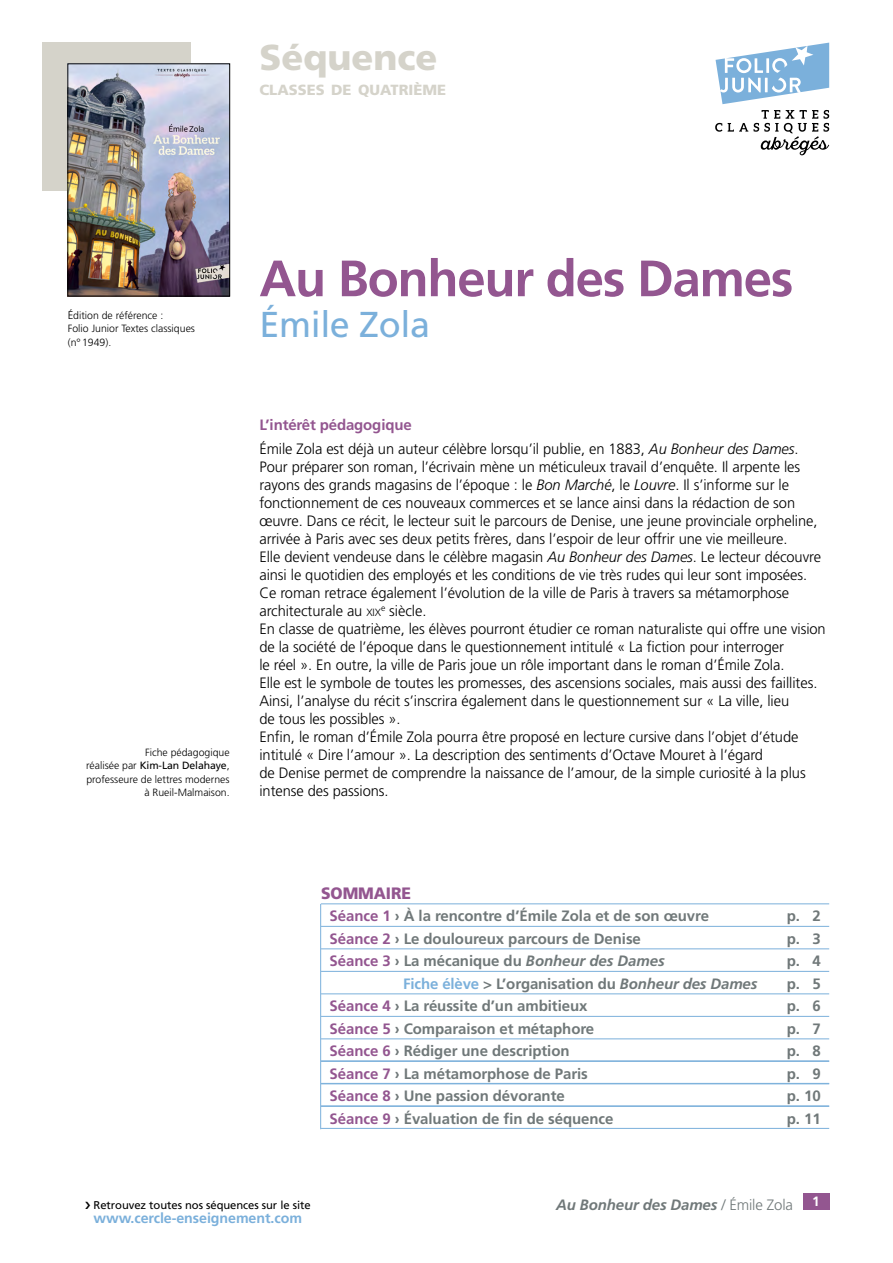
<style>
.page{position:relative;width:893px;height:1263px;background:#fff}
.page>*{position:absolute;margin:0;border:0;box-sizing:border-box;transform-origin:0 0}
.t1{font:700 51px "Frutiger LT Std";letter-spacing:-.025em;color:#935690}
.t2{font:36px "Frutiger LT Std";letter-spacing:-.01em;color:#7bb0db}
.t3{font:900 36px "Frutiger LT Std";color:#d5d3ca}
.Sommaire_A{font:900 16.5px "Frutiger LT Std";letter-spacing:-.005em;color:#935690;scale:.95 1}
._2023_Corpus{font:300 15px/18px "Frutiger LT Std";letter-spacing:-.005em;color:#000}
.Sommaire_A-2{font:700 15px "Frutiger LT Std";letter-spacing:-.005em;color:#707879}
.Sommaire_A-3{font:italic 700 15px "Frutiger LT Std";letter-spacing:-.01em;color:#707879}
._2023_Texte_Dominant{font:700 15px "Frutiger LT Std";letter-spacing:-.01em;color:#935690}
.t4{font:900 14.7px "Frutiger LT Std";color:#d5d3ca}
.t5{font:700 14.25px "Frutiger LT Std";letter-spacing:-.005em;color:#7bb0db}
.t6{font:700 13.5px "Frutiger LT Std";color:#fff}
.t7{font:11.25px "Frutiger LT Std";letter-spacing:-.005em;color:#000}
.référence{font:300 10.5px/13.5px "Frutiger LT Std";color:#000;text-align:right}
.s1{font-size:11.25px}
.s2{font-weight:400}
.s3{font-style:italic}
.s4{font-size:10.5px}
.s5{color:#935690}
.s6{font-style:normal;color:#935690}
.s7{font-style:normal}
.s8{color:#7bb0db}
.s9{font-weight:300;font-style:normal}
</style>
<div class="page">
<div style="left:43px;top:43px;width:148px;height:148px;background:#d5d3ca"></div>
<div style="left:803px;top:1193px;width:26px;height:17px;background:#935690"></div>
<img style="left:70px;top:66px;width:158px;height:228px">
<div style="left:68px;top:64px;width:162px;height:232px;border:1px solid #000"></div>
<svg style="left:715px;top:114px;width:114px;height:41px"></svg>
<svg style="left:715px;top:42px;width:115px;height:72px"></svg>
<hr style="left:321px;top:903px;width:508px;height:1px;background:#7bb0db">
<hr style="left:321px;top:926px;width:508px;height:1px;background:#7bb0db">
<hr style="left:321px;top:948px;width:508px;height:1px;background:#7bb0db">
<hr style="left:321px;top:971px;width:508px;height:1px;background:#7bb0db">
<hr style="left:321px;top:993px;width:508px;height:1px;background:#7bb0db">
<hr style="left:321px;top:1016px;width:508px;height:1px;background:#7bb0db">
<hr style="left:321px;top:1038px;width:508px;height:1px;background:#7bb0db">
<hr style="left:321px;top:1060px;width:508px;height:1px;background:#7bb0db">
<hr style="left:321px;top:1061px;width:508px;height:1px;background:#7bb0db">
<hr style="left:321px;top:1083px;width:508px;height:1px;background:#7bb0db">
<hr style="left:321px;top:1105px;width:508px;height:1px;background:#7bb0db">
<hr style="left:321px;top:1106px;width:508px;height:1px;background:#7bb0db">
<hr style="left:321px;top:1128px;width:508px;height:1px;background:#7bb0db">
<hr style="left:320px;top:904px;width:1px;height:225px;background:#7bb0db">
<p class="t3" style="left:259px;top:35px;width:180px">Séquence</p>
<p class="t4" style="left:259px;top:81px;width:188px">CLASSES DE QUATRIÈME</p>
<p class="référence" style="left:68px;top:308px;width:97px"><span class="s1">É</span>dition de référence :</p>
<p class="référence" style="left:68px;top:322px;width:129px;text-align:left">Folio Junior Textes classiques (n°1949).</p>
<p class="référence" style="left:86px;top:746px;width:145px">Fiche pédagogique<br>réalisée par <span class="s2">Kim-Lan Delahaye</span>, professeure de lettres modernes à Rueil-Malmaison.</p>
<p class="t1" style="left:259px;top:249px;width:535px">Au Bonheur des Dames</p>
<p class="t2" style="left:259px;top:303px;width:172px">Émile Zola</p>
<p class="_2023_Texte_Dominant" style="left:259px;top:416px;width:154px">L’intérêt pédagogique</p>
<p class="_2023_Corpus" style="left:259px;top:440px;width:563px">Émile Zola est déjà un auteur célèbre lorsqu’il publie, en 1883, <span class="s3">Au Bonheur des Dames</span>.<br>Pour préparer son roman, l’écrivain mène un méticuleux travail d’enquête. Il arpente les rayons des grands magasins de l’époque : le <span class="s3">Bon Marché</span>, le <span class="s3">Louvre</span>. Il s’informe sur le fonctionnement de ces nouveaux commerces et se lance ainsi dans la rédaction de son œuvre. Dans ce récit, le lecteur suit le parcours de Denise, une jeune provinciale orpheline, arrivée à Paris avec ses deux petits frères, dans l’espoir de leur offrir une vie meilleure.<br>Elle devient vendeuse dans le célèbre magasin <span class="s3">Au Bonheur des Dames</span>. Le lecteur découvre ainsi le quotidien des employés et les conditions de vie très rudes qui leur sont imposées.<br>Ce roman retrace également l’évolution de la ville de Paris à travers sa métamorphose architecturale au <span class="s4">xix</span><sup>e</sup> siècle.</p>
<p class="_2023_Corpus" style="left:259px;top:620px;width:568px">En classe de quatrième, les élèves pourront étudier ce roman naturaliste qui offre une vision de la société de l’époque dans le questionnement intitulé « La fiction pour interroger<br>le réel ». En outre, la ville de Paris joue un rôle important dans le roman d’Émile Zola.<br>Elle est le symbole de toutes les promesses, des ascensions sociales, mais aussi des faillites.<br>Ainsi, l’analyse du récit s’inscrira également dans le questionnement sur « La ville, lieu<br>de tous les possibles ».</p>
<p class="_2023_Corpus" style="left:259px;top:728px;width:548px">Enfin, le roman d’Émile Zola pourra être proposé en lecture cursive dans l’objet d’étude intitulé « Dire l’amour ». La description des sentiments d’Octave Mouret à l’égard<br>de Denise permet de comprendre la naissance de l’amour, de la simple curiosité à la plus intense des passions.</p>
<p class="Sommaire_A" style="left:321px;top:883px;width:96px">SOMMAIRE</p>
<p class="Sommaire_A-2" style="left:330px;top:907px;width:381px"><span class="s5">Séance 1</span> › À la rencontre d’Émile Zola et de son œuvre</p>
<p class="Sommaire_A-2" style="left:787px;top:907px;width:35px">p. 2</p>
<p class="Sommaire_A-2" style="left:330px;top:930px;width:313px"><span class="s5">Séance 2</span> › Le douloureux parcours de Denise</p>
<p class="Sommaire_A-2" style="left:787px;top:930px;width:35px">p. 3</p>
<p class="Sommaire_A-3" style="left:330px;top:952px;width:337px"><span class="s6">Séance 3</span> <span class="s7">› La mécanique du</span> Bonheur des Dames</p>
<p class="Sommaire_A-2" style="left:787px;top:952px;width:35px">p. 4</p>
<p class="Sommaire_A-2" style="left:403px;top:975px;width:356px"><span class="s8">Fiche élève</span> &gt; L’organisation du <span class="s3">Bonheur des Dames</span></p>
<p class="Sommaire_A-2" style="left:787px;top:975px;width:35px">p. 5</p>
<p class="Sommaire_A-2" style="left:330px;top:997px;width:259px"><span class="s5">Séance 4</span> › La réussite d’un ambitieux</p>
<p class="Sommaire_A-2" style="left:787px;top:997px;width:35px">p. 6</p>
<p class="Sommaire_A-2" style="left:330px;top:1020px;width:266px"><span class="s5">Séance 5</span> › Comparaison et métaphore</p>
<p class="Sommaire_A-2" style="left:787px;top:1020px;width:35px">p. 7</p>
<p class="Sommaire_A-2" style="left:330px;top:1042px;width:242px"><span class="s5">Séance 6</span> › Rédiger une description</p>
<p class="Sommaire_A-2" style="left:787px;top:1042px;width:35px">p. 8</p>
<p class="Sommaire_A-2" style="left:330px;top:1065px;width:260px"><span class="s5">Séance 7</span> › La métamorphose de Paris</p>
<p class="Sommaire_A-2" style="left:787px;top:1065px;width:35px">p. 9</p>
<p class="Sommaire_A-2" style="left:330px;top:1087px;width:237px"><span class="s5">Séance 8</span> › Une passion dévorante</p>
<p class="Sommaire_A-2" style="left:787px;top:1087px;width:35px">p. 10</p>
<p class="Sommaire_A-2" style="left:330px;top:1110px;width:285px"><span class="s5">Séance 9</span> › Évaluation de fin de séquence</p>
<p class="Sommaire_A-2" style="left:787px;top:1110px;width:35px">p. 11</p>
<p class="t7" style="left:94px;top:1199px;width:219px">Retrouvez toutes nos séquences sur le site</p>
<p class="t5" style="left:94px;top:1209px;width:210px">www.cercle-enseignement.com</p>
<p class="Sommaire_A-3" style="left:556px;top:1196px;width:238px">Au Bonheur des Dames <span class="s9">/ Émile Zola</span></p>
<p class="t6" style="left:812px;top:1194px;width:9px">1</p>
</div>
